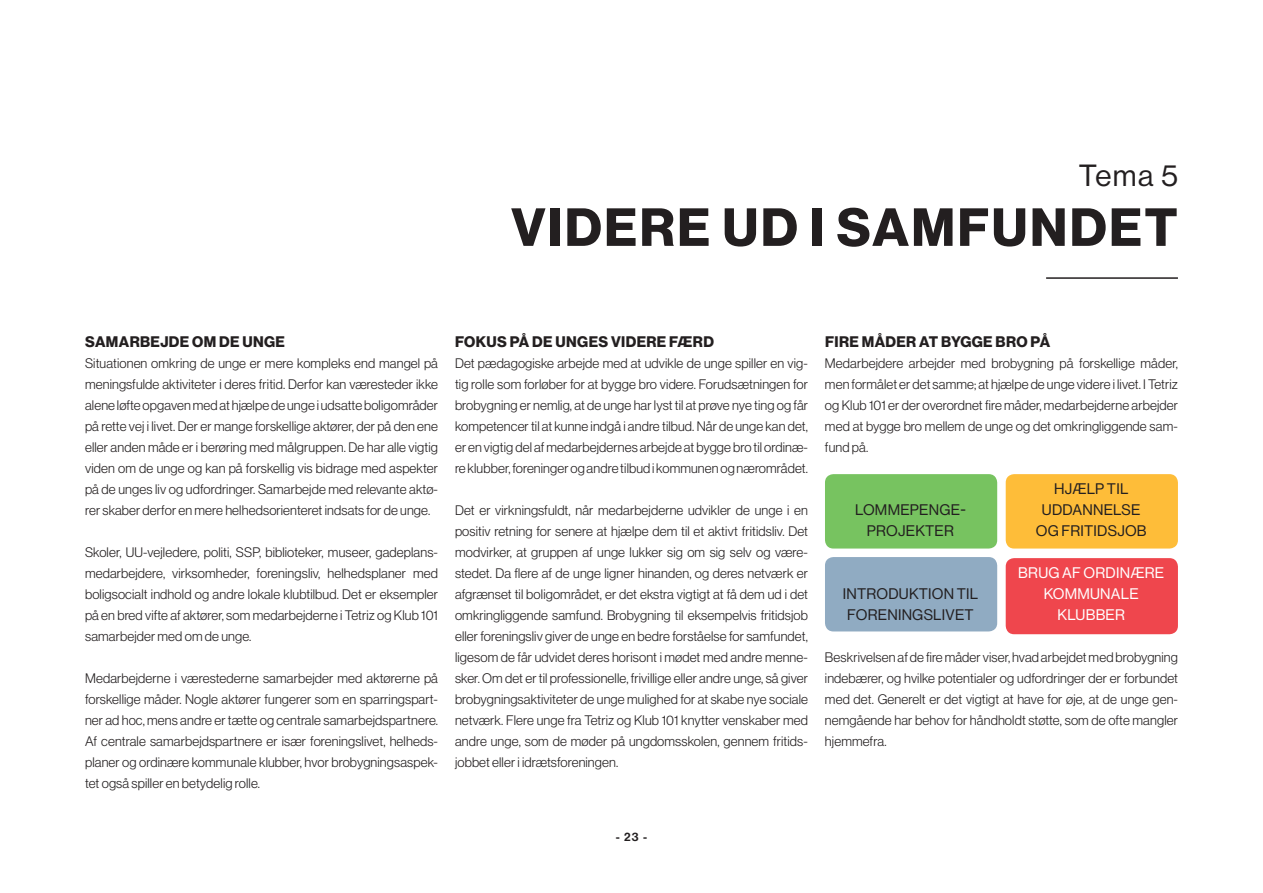
<style>
.page{position:relative;width:1263px;height:893px;background:#fff}
.page>*{position:absolute;margin:0;border:0;box-sizing:border-box;transform-origin:0 0}
.t1{font:700 52.5px "Haas Grot Disp 75";letter-spacing:.045em;color:#231f20}
.t2{font:30px "Haas Grot Disp 55 Roman";color:#231f20}
.t3{font:15px/21px "Haas Grot Disp 55 Roman";letter-spacing:.015em;color:#231f20;text-align:center}
.t4{font:700 15px "Haas Grot Disp 75";letter-spacing:.025em;color:#231f20}
.t5{font:15px/21px "Haas Grot Disp 55 Roman";letter-spacing:.015em;color:#fff;text-align:center}
.t6{font:300 13.5px/21px "Haas Grot Disp 45";letter-spacing:.01em;color:#231f20;text-align:justify}
.t7{font:500 12px "Haas Grot Disp 65";color:#231f20}
</style>
<div class="page">
<hr style="left:1046px;top:277px;width:132px;height:2px;background:#231f20">
<div style="left:825px;top:474px;width:172px;height:75px;background:#77c360;border-radius:9px"></div>
<div style="left:1006px;top:474px;width:172px;height:75px;background:#febd39;border-radius:9px"></div>
<div style="left:825px;top:557px;width:172px;height:74px;background:#90abc2;border-radius:9px"></div>
<div style="left:1006px;top:558px;width:172px;height:76px;background:#ef464d;border-radius:9px"></div>
<h2 class="t2" style="left:1079px;top:158px;width:101px">Tema 5</h2>
<h1 class="t1" style="left:511px;top:197px;width:668px">VIDERE UD I SAMFUNDET</h1>
<p class="t4" style="left:85px;top:333px;width:201px">SAMARBEJDE OM DE UNGE</p>
<p class="t6" style="left:85px;top:353px;width:354px">Situationen omkring de unge er mere kompleks end mangel på meningsfulde aktiviteter i deres fritid. Derfor kan væresteder ikke alene løfte opgaven med at hjælpe de unge i udsatte boligområder på rette vej i livet. Der er mange forskellige aktører, der på den ene eller anden måde er i berøring med målgruppen. De har alle vigtig viden om de unge og kan på forskellig vis bidrage med aspekter på de unges liv og udfordringer. Samarbejde med relevante aktø&shy;rer skaber derfor en mere helhedsorienteret indsats for de unge.</p>
<p class="t6" style="left:85px;top:542px;width:354px">Skoler, UU-vejledere, politi, SSP, biblioteker, museer, gadeplans&shy;medarbejdere, virksomheder, foreningsliv, helhedsplaner med boligsocialt indhold og andre lokale klubtilbud. Det er eksempler på en bred vifte af aktører, som medarbejderne i Tetriz og Klub 101 samarbejder med om de unge.</p>
<p class="t6" style="left:85px;top:668px;width:354px">Medarbejderne i værestederne samarbejder med aktørerne på forskellige måder. Nogle aktører fungerer som en sparringspart&shy;ner ad hoc, mens andre er tætte og centrale samarbejdspartnere.<br>Af centrale samarbejdspartnere er især foreningslivet, helheds&shy;planer og ordinære kommunale klubber, hvor brobygningsaspek&shy;tet også spiller en betydelig rolle.</p>
<p class="t4" style="left:455px;top:333px;width:260px">FOKUS PÅ DE UNGES VIDERE FÆRD</p>
<p class="t6" style="left:455px;top:353px;width:354px">Det pædagogiske arbejde med at udvikle de unge spiller en vig&shy;tig rolle som forløber for at bygge bro videre. Forudsætningen for brobygning er nemlig, at de unge har lyst til at prøve nye ting og får kompetencer til at kunne indgå i andre tilbud. Når de unge kan det, er en vigtig del af medarbejdernes arbejde at bygge bro til ordinæ&shy;re klubber, foreninger og andre tilbud i kommunen og nærområdet.</p>
<p class="t6" style="left:455px;top:500px;width:354px">Det er virkningsfuldt, når medarbejderne udvikler de unge i en positiv retning for senere at hjælpe dem til et aktivt fritidsliv. Det modvirker, at gruppen af unge lukker sig om sig selv og være&shy;stedet. Da flere af de unge ligner hinanden, og deres netværk er afgrænset til boligområdet, er det ekstra vigtigt at få dem ud i det omkringliggende samfund. Brobygning til eksempelvis fritidsjob eller foreningsliv giver de unge en bedre forståelse for samfundet, ligesom de får udvidet deres horisont i mødet med andre menne&shy;sker. Om det er til professionelle, frivillige eller andre unge, så giver brobygningsaktiviteter de unge mulighed for at skabe nye sociale netværk. Flere unge fra Tetriz og Klub 101 knytter venskaber med andre unge, som de møder på ungdomsskolen, gennem fritids&shy;jobbet eller i idrætsforeningen.</p>
<p class="t7" style="left:616px;top:829px;width:33px">- 23 -</p>
<p class="t4" style="left:825px;top:333px;width:227px">FIRE MÅDER AT BYGGE BRO PÅ</p>
<p class="t6" style="left:825px;top:353px;width:354px">Medarbejdere arbejder med brobygning på forskellige måder, men formålet er det samme; at hjælpe de unge videre i livet. I Tetriz og Klub 101 er der overordnet fire måder, medarbejderne arbejder med at bygge bro mellem de unge og det omkringliggende sam&shy;fund på.</p>
<p class="t3" style="left:855px;top:499px;width:112px">LOMMEPENGE-<br>PROJEKTER</p>
<p class="t3" style="left:843px;top:583px;width:137px">INTRODUKTION TIL<br>FORENINGSLIVET</p>
<p class="t3" style="left:1036px;top:478px;width:112px">HJÆLP TIL<br>UDDANNELSE<br>OG FRITIDSJOB</p>
<p class="t5" style="left:1018px;top:562px;width:147px">BRUG AF ORDINÆRE<br>KOMMUNALE<br>KLUBBER</p>
<p class="t6" style="left:825px;top:647px;width:354px">Beskrivelsen af de fire måder viser, hvad arbejdet med brobygning indebærer, og hvilke potentialer og udfordringer der er forbundet med det. Generelt er det vigtigt at have for øje, at de unge gen&shy;nemgående har behov for håndholdt støtte, som de ofte mangler hjemmefra.</p>
</div>
